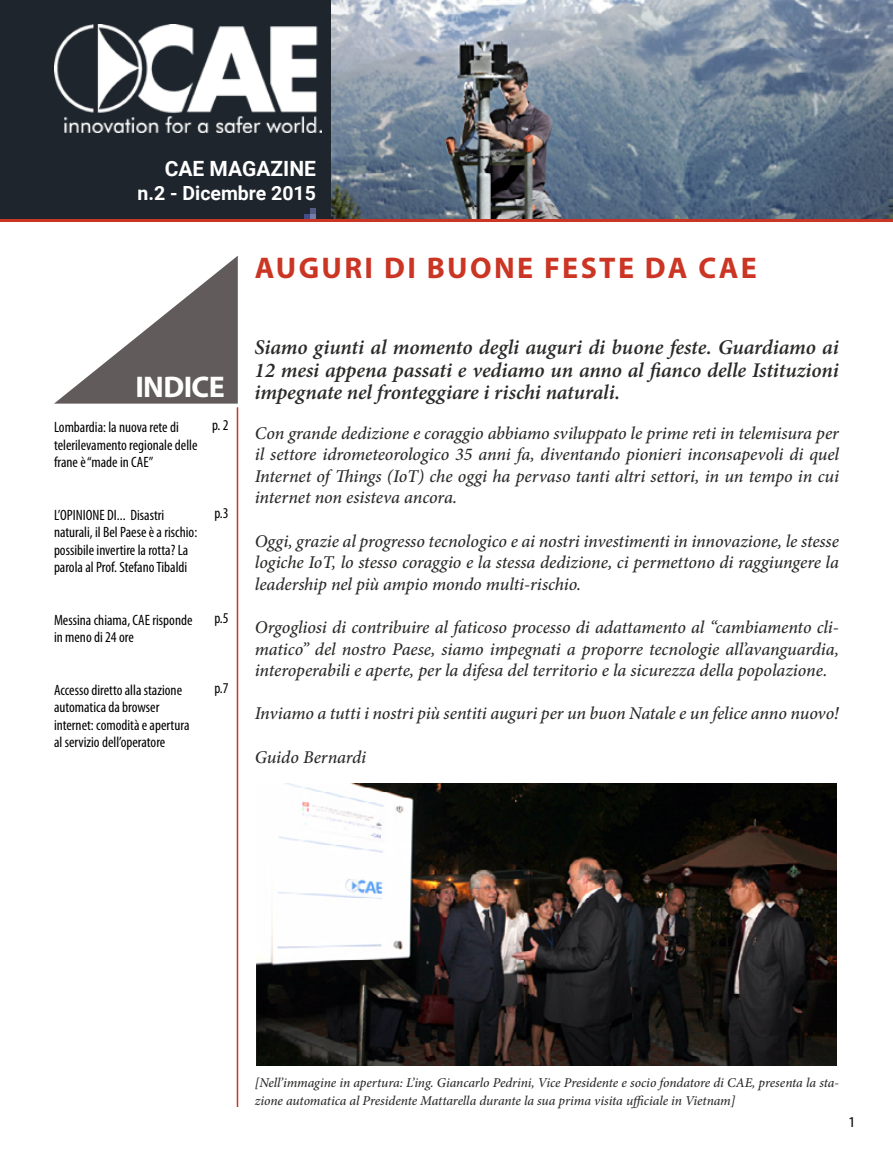
<style>
.page{position:relative;width:893px;height:1161px;background:#fff}
.page>*{position:absolute;margin:0;border:0;box-sizing:border-box;transform-origin:0 0}
.t1{font:700 30px "Myriad Pro";letter-spacing:.08em;color:#cb3524}
.t2{font:700 30px "Myriad Pro";letter-spacing:-.02em;color:#fff}
.t3{font:italic 600 21px/22.5px "Minion Pro";letter-spacing:-.005em;color:#2a2a29;text-align:justify}
.t4{font:700 21px "Roboto";color:#fff}
.t5{font:700 19.5px "Roboto";color:#fff}
.t6{font:italic 500 18px/21.6px "Minion Pro";letter-spacing:-.005em;color:#2a2a29;text-align:justify}
.t7{font:condensed 15px/17.5px "Myriad Pro";color:#000}
.t8{font:15px "Myriad Pro";color:#000}
.t9{font:italic 500 13.5px/18px "Minion Pro";letter-spacing:-.01em;color:#2a2a29}
</style>
<div class="page">
<img style="left:0;top:0;width:893px;height:219px">
<svg style="left:54px;top:256px;width:184px;height:148px"></svg>
<hr style="left:0;top:219px;width:893px;height:3px;background:#cb3524">
<hr style="left:237px;top:407px;width:1px;height:700px;background:#cb3524">
<img style="left:54px;top:24px;width:267px;height:109px">
<img style="left:257px;top:783px;width:579px;height:282px">
<p class="t4" style="left:165px;top:154px;width:153px">CAE MAGAZINE</p>
<p class="t5" style="left:137px;top:179px;width:180px">n.2 - Dicembre 2015</p>
<h1 class="t2" style="left:135px;top:367px;width:91px">INDICE</h1>
<p class="t7" style="left:54px;top:418px;width:145px">Lombardia: la nuova rete di telerilevamento regionale delle frane è “made in CAE”</p>
<p class="t7" style="left:212px;top:416px;width:18px">p. 2</p>
<p class="t7" style="left:54px;top:506px;width:145px">L’OPINIONE DI... Disastri naturali, il Bel Paese è a rischio: possibile invertire la rotta? La parola al Prof. Stefano Tibaldi</p>
<p class="t7" style="left:54px;top:611px;width:140px">Messina chiama, CAE risponde in meno di 24 ore</p>
<p class="t7" style="left:214px;top:504px;width:16px">p.3</p>
<p class="t7" style="left:214px;top:609px;width:16px">p.5</p>
<p class="t7" style="left:54px;top:681px;width:137px">Accesso diretto alla stazione automatica da browser internet: comodità e apertura al servizio dell’operatore</p>
<p class="t7" style="left:214px;top:679px;width:16px">p.7</p>
<h1 class="t1" style="left:255px;top:248px;width:504px">AUGURI DI BUONE FESTE DA CAE</h1>
<p class="t3" style="left:254px;top:336px;width:586px">Siamo giunti al momento degli auguri di buone feste. Guardiamo ai 12 mesi appena passati e vediamo un anno al fianco delle Istituzioni impegnate nel fronteggiare i rischi naturali.</p>
<p class="t6" style="left:255px;top:422px;width:586px">Con grande dedizione e coraggio abbiamo sviluppato le prime reti in telemisura per il settore idrometeorologico 35 anni fa, diventando pionieri inconsapevoli di quel Internet of Things (IoT) che oggi ha pervaso tanti altri settori, in un tempo in cui internet non esisteva ancora.</p>
<p class="t6" style="left:255px;top:530px;width:586px">Oggi, grazie al progresso tecnologico e ai nostri investimenti in innovazione, le stesse logiche IoT, lo stesso coraggio e la stessa dedizione, ci permettono di raggiungere la leadership nel più ampio mondo multi-rischio.</p>
<p class="t6" style="left:255px;top:616px;width:586px">Orgogliosi di contribuire al faticoso processo di adattamento al “cambiamento cli&shy;matico” del nostro Paese, siamo impegnati a proporre tecnologie all’avanguardia, interoperabili e aperte, per la difesa del territorio e la sicurezza della popolazione.</p>
<p class="t6" style="left:255px;top:703px;width:586px">Inviamo a tutti i nostri più sentiti auguri per un buon Natale e un felice anno nuovo!</p>
<p class="t6" style="left:255px;top:746px;width:113px">Guido Bernardi</p>
<p class="t9" style="left:255px;top:1073px;width:586px">[Nell’immagine in apertura: L’ing. Giancarlo Pedrini, Vice Presidente e socio fondatore di CAE, presenta la sta&shy;zione automatica al Presidente Mattarella durante la sua prima visita ufficiale in Vietnam]</p>
<p class="t8" style="left:848px;top:1112px;width:9px">1</p>
</div>
